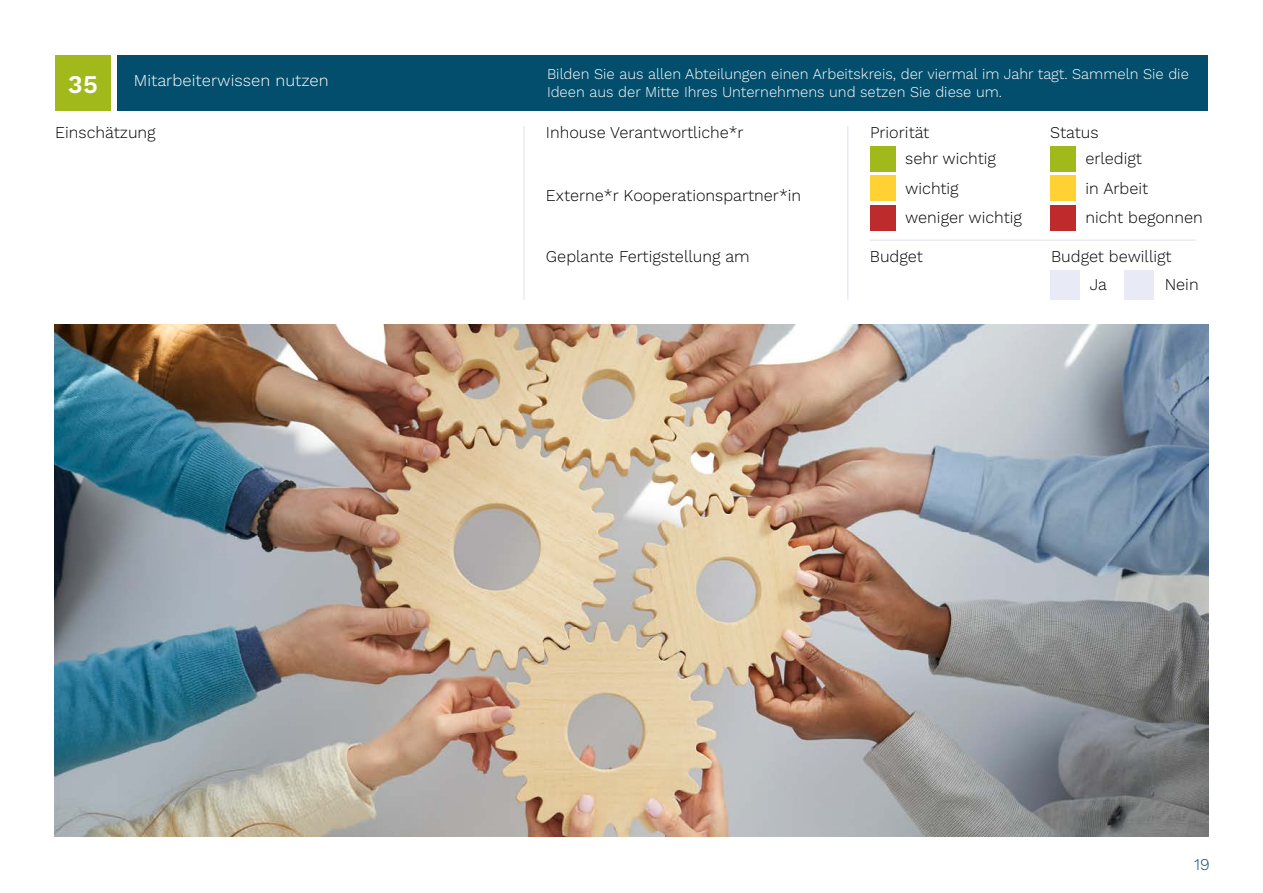
<style>
.page{position:relative;width:1263px;height:893px;background:#fff}
.page>*{position:absolute;margin:0;border:0;box-sizing:border-box;transform-origin:0 0}
.Zahlen_Kopf{font:600 25.5px "Work Sans";color:#fff}
.Fließtext_schwarz{font:300 16.5px "Work Sans";color:#000}
.t1{font:300 16.5px "Work Sans";color:#fff}
.t2{font:300 16.5px "Work Sans";color:#034e6c}
.COPY_NEU{font:300 15px/18px "Work Sans";color:#fff}
</style>
<div class="page">
<div style="left:117px;top:55px;width:1090px;height:56px;background:#034e6c"></div>
<div style="left:55px;top:55px;width:56px;height:56px;background:#a2b91c"></div>
<hr style="left:847px;top:126px;width:1px;height:174px;background:#e8eaf6">
<hr style="left:523px;top:126px;width:2px;height:174px;background:#e8eaf6">
<hr style="left:870px;top:239px;width:326px;height:2px;background:#e8eaf6">
<div style="left:1050px;top:270px;width:30px;height:30px;background:#e8eaf6"></div>
<div style="left:1123px;top:270px;width:30px;height:30px;background:#e8eaf6"></div>
<div style="left:870px;top:146px;width:25px;height:26px;background:#a2b91c"></div>
<div style="left:870px;top:176px;width:25px;height:25px;background:#ffd132"></div>
<div style="left:870px;top:205px;width:25px;height:26px;background:#bd2b2c"></div>
<div style="left:1050px;top:146px;width:26px;height:26px;background:#a2b91c"></div>
<div style="left:1050px;top:176px;width:26px;height:25px;background:#ffd132"></div>
<div style="left:1050px;top:205px;width:26px;height:26px;background:#bd2b2c"></div>
<img style="left:54px;top:324px;width:1155px;height:513px">
<p class="Zahlen_Kopf" style="left:68px;top:69px;width:32px">35</p>
<p class="COPY_NEU" style="left:547px;top:65px;width:643px">Bilden Sie aus allen Abteilungen einen Arbeitskreis, der viermal im Jahr tagt. Sammeln Sie die<br>Ideen aus der Mitte Ihres Unternehmens und setzen Sie diese um.</p>
<p class="Fließtext_schwarz" style="left:55px;top:123px;width:102px">Einschätzung</p>
<p class="Fließtext_schwarz" style="left:546px;top:123px;width:199px">Inhouse Verantwortliche*r</p>
<p class="t1" style="left:134px;top:71px;width:196px">Mitarbeiterwissen nutzen</p>
<p class="Fließtext_schwarz" style="left:870px;top:123px;width:61px">Priorität</p>
<p class="Fließtext_schwarz" style="left:1050px;top:123px;width:50px">Status</p>
<p class="Fließtext_schwarz" style="left:905px;top:149px;width:92px">sehr wichtig</p>
<p class="Fließtext_schwarz" style="left:1085px;top:149px;width:58px">erledigt</p>
<p class="Fließtext_schwarz" style="left:905px;top:178px;width:55px">wichtig</p>
<p class="Fließtext_schwarz" style="left:1085px;top:178px;width:64px">in Arbeit</p>
<p class="Fließtext_schwarz" style="left:905px;top:208px;width:118px">weniger wichtig</p>
<p class="Fließtext_schwarz" style="left:1085px;top:208px;width:119px">nicht begonnen</p>
<p class="Fließtext_schwarz" style="left:546px;top:185px;width:257px">Externe*r Kooperationspartner*in</p>
<p class="Fließtext_schwarz" style="left:546px;top:247px;width:205px">Geplante Fertigstellung am</p>
<p class="Fließtext_schwarz" style="left:870px;top:247px;width:54px">Budget</p>
<p class="Fließtext_schwarz" style="left:1051px;top:247px;width:122px">Budget bewilligt</p>
<p class="Fließtext_schwarz" style="left:1090px;top:275px;width:19px">Ja</p>
<p class="Fließtext_schwarz" style="left:1165px;top:275px;width:35px">Nein</p>
<p class="t2" style="left:1194px;top:855px;width:17px">19</p>
</div>
